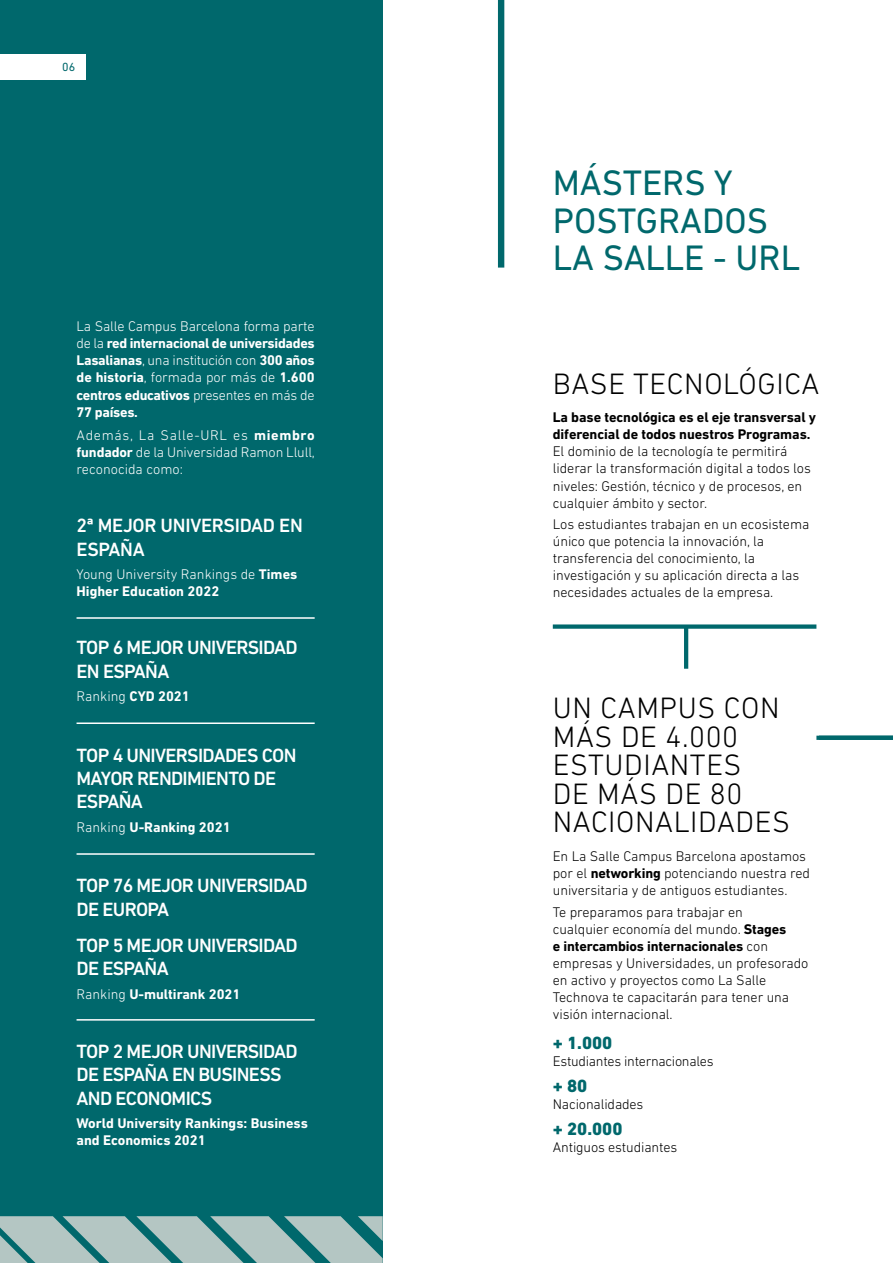
<style>
.page{position:relative;width:893px;height:1263px;background:#fff}
.page>*{position:absolute;margin:0;border:0;box-sizing:border-box;transform-origin:0 0}
.t1{font:36px/37.5px "DIN Next LT Pro";color:#00686c}
.t2{font:300 30px/28.5px "DIN Next LT Pro";letter-spacing:.02em;color:#000}
.t3{font:500 19.5px/23.4px "DIN Next LT Pro";letter-spacing:-.035em;color:#fff}
.t4{font:500 19.5px/23.4px "DIN Next LT Pro";letter-spacing:-.015em;color:#fff}
.t5{font:800 18px "DIN Next LT Pro";color:#00686c}
.t6{font:300 14.25px/17.1px "DIN Next LT Pro";letter-spacing:-.005em;color:#000}
.t7{font:700 14.25px/17.1px "DIN Next LT Pro";color:#fff;text-align:justify}
.t8{font:300 14.25px/17.1px "DIN Next LT Pro";color:#fff;text-align:justify}
.t9{font:700 14.25px/17.1px "DIN Next LT Pro";letter-spacing:-.005em;color:#000}
.t10{font:12px "DIN Next LT Pro";color:#00686c}
.s1{font-weight:300}
.s2{font-weight:700}
</style>
<div class="page">
<div style="left:0;top:0;width:383px;height:1263px;background:#00686c"></div>
<hr style="left:77px;top:722px;width:238px;height:2px;background:#fff">
<hr style="left:77px;top:617px;width:238px;height:2px;background:#fff">
<hr style="left:77px;top:853px;width:238px;height:2px;background:#fff">
<hr style="left:77px;top:1019px;width:238px;height:1px;background:#fff">
<svg style="left:0;top:1216px;width:383px;height:47px;background:#95b6b4"></svg>
<div style="left:0;top:54px;width:86px;height:25px;background:#fff"></div>
<div style="left:498px;top:0;width:6px;height:268px;background:#00686c"></div>
<svg style="left:816px;top:736px;width:3px;height:4px"></svg>
<hr style="left:684px;top:627px;width:4px;height:42px;background:#00686c">
<div style="left:553px;top:624px;width:263px;height:5px;background:#00686c"></div>
<hr style="left:819px;top:736px;width:74px;height:4px;background:#00686c">
<p class="t10" style="left:62px;top:60px;width:15px">06</p>
<p class="t7" style="left:77px;top:318px;width:240px"><span class="s1">La Salle Campus Barcelona forma parte de la</span> red internacional de universidades Lasalianas<span class="s1">, una institución con</span> 300 años de historia<span class="s1">, formada por más de</span> 1.600 centros educativos <span class="s1">presentes en más de </span>77 países.</p>
<p class="t8" style="left:77px;top:427px;width:240px">Además, La Salle-URL es <span class="s2">miembro fundador</span> de la Universidad Ramon Llull, reconocida como:</p>
<h3 class="t4" style="left:77px;top:514px;width:228px">2ª MEJOR UNIVERSIDAD EN<br>ESPAÑA</h3>
<p class="t8" style="left:77px;top:565px;width:222px">Young University Rankings de <span class="s2">Times<br>Higher Education 2022</span></p>
<h3 class="t3" style="left:77px;top:636px;width:223px">TOP 6 MEJOR UNIVERSIDAD<br>EN ESPAÑA</h3>
<p class="t8" style="left:77px;top:688px;width:115px">Ranking <span class="s2">CYD 2021</span></p>
<h3 class="t3" style="left:77px;top:743px;width:222px">TOP 4 UNIVERSIDADES CON<br>MAYOR RENDIMIENTO DE<br>ESPAÑA</h3>
<p class="t7" style="left:77px;top:818px;width:156px"><span class="s1">Ranking</span> U-Ranking 2021</p>
<h3 class="t3" style="left:77px;top:874px;width:233px">TOP 76 MEJOR UNIVERSIDAD<br>DE EUROPA</h3>
<h3 class="t3" style="left:77px;top:933px;width:223px">TOP 5 MEJOR UNIVERSIDAD<br>DE ESPAÑA</h3>
<p class="t7" style="left:77px;top:985px;width:165px"><span class="s1">Ranking</span> U-multirank 2021</p>
<h3 class="t3" style="left:77px;top:1039px;width:223px">TOP 2 MEJOR UNIVERSIDAD<br>DE ESPAÑA EN BUSINESS<br>AND ECONOMICS</h3>
<p class="t7" style="left:77px;top:1115px;width:233px">World University Rankings: Business and Economics 2021</p>
<h1 class="t1" style="left:553px;top:164px;width:249px">MÁSTERS Y<br>POSTGRADOS<br>LA SALLE - URL</h1>
<h2 class="t2" style="left:553px;top:369px;width:268px">BASE TECNOLÓGICA</h2>
<p class="t9" style="left:553px;top:409px;width:265px">La base tecnológica es el eje transversal y diferencial de todos nuestros Programas.</p>
<p class="t6" style="left:553px;top:443px;width:260px">El dominio de la tecnología te permitirá liderar la transformación digital a todos los niveles: Gestión, técnico y de procesos, en cualquier ámbito y sector.</p>
<p class="t6" style="left:553px;top:515px;width:258px">Los estudiantes trabajan en un ecosistema único que potencia la innovación, la transferencia del conocimiento, la investigación y su aplicación directa a las necesidades actuales de la empresa.</p>
<h2 class="t2" style="left:553px;top:693px;width:239px">UN CAMPUS CON<br>MÁS DE 4.000<br>ESTUDIANTES<br>DE MÁS DE 80<br>NACIONALIDADES</h2>
<p class="t6" style="left:553px;top:847px;width:259px">En La Salle Campus Barcelona apostamos por el <span class="s2">networking</span> potenciando nuestra red universitaria y de antiguos estudiantes.</p>
<p class="t6" style="left:553px;top:903px;width:257px">Te preparamos para trabajar en<br>cualquier economía del mundo. <span class="s2">Stages<br>e intercambios internacionales</span> con empresas y Universidades, un profesorado en activo y proyectos como La Salle Technova te capacitarán para tener una visión internacional.</p>
<p class="t5" style="left:553px;top:1032px;width:61px">+ 1.000</p>
<p class="t6" style="left:553px;top:1053px;width:162px">Estudiantes internacionales</p>
<p class="t5" style="left:553px;top:1075px;width:36px">+ 80</p>
<p class="t6" style="left:553px;top:1096px;width:92px">Nacionalidades</p>
<p class="t5" style="left:553px;top:1118px;width:71px">+ 20.000</p>
<p class="t6" style="left:553px;top:1139px;width:126px">Antiguos estudiantes</p>
</div>
